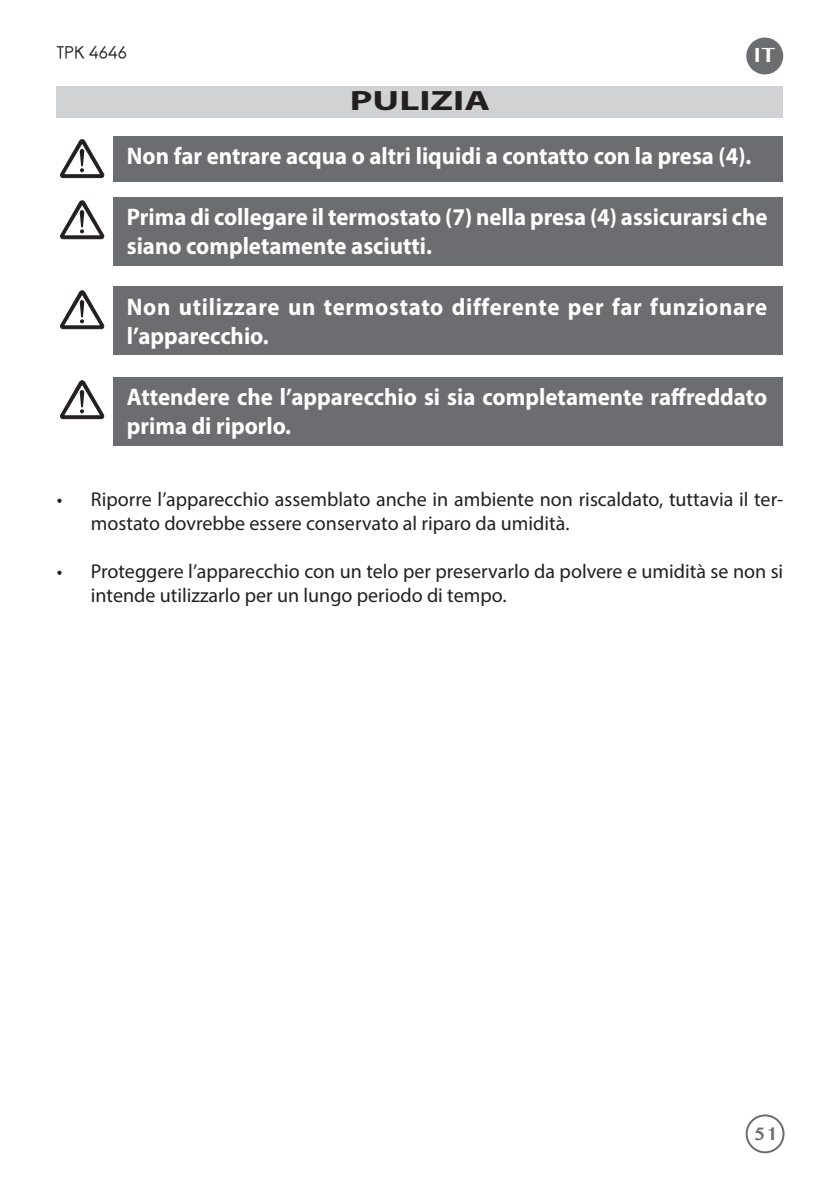
<style>
.page{position:relative;width:840px;height:1191px;background:#fff}
.page>*{position:absolute;margin:0;border:0;box-sizing:border-box;transform-origin:0 0}
.PARAGRAFO{font:700 28px "Myriad Pro";color:#231f20;scale:1.4 1}
.AVVERTENZA{font:700 24px/28.8px "Myriad Pro";color:#fff;scale:.95 1}
.AVVERTENZA-2{font:700 24px/28.8px "Myriad Pro";letter-spacing:.03em;color:#fff;scale:.95 1}
.TESTO{font:20px/24px "Myriad Pro";color:#231f20}
.t1{font:700 20px "Bangla MN";color:#fff}
.t2{font:700 18px "Bangla MN";color:#6c6d70}
.t3{font:17px "Rounded Elegance";color:#231f20}
</style>
<div class="page">
<div style="left:57px;top:86px;width:725px;height:31px;background:#d1d2d4"></div>
<div style="left:746px;top:38px;width:36px;height:36px;background:#6c6d70;border-radius:50%"></div>
<div style="left:745px;top:1114px;width:39px;height:39px;border:2px solid #6c6d70;border-radius:50%"></div>
<div style="left:113px;top:136px;width:669px;height:45px;background:#6c6d70"></div>
<div style="left:113px;top:197px;width:669px;height:68px;background:#6c6d70"></div>
<div style="left:113px;top:286px;width:669px;height:68px;background:#6c6d70"></div>
<div style="left:113px;top:377px;width:669px;height:68px;background:#6c6d70"></div>
<svg style="left:60px;top:139px;width:44px;height:39px"></svg>
<svg style="left:60px;top:201px;width:44px;height:38px"></svg>
<svg style="left:60px;top:290px;width:44px;height:39px"></svg>
<svg style="left:60px;top:380px;width:44px;height:39px"></svg>
<p class="t3" style="left:57px;top:43px;width:72px">TPK 4646</p>
<p class="t1" style="left:753px;top:42px;width:23px">IT</p>
<p class="PARAGRAFO" style="left:349px;top:83px;width:102px">PULIZIA</p>
<p class="AVVERTENZA" style="left:127px;top:140px;width:658px">Non far entrare acqua o altri liquidi a contatto con la presa (4).</p>
<p class="AVVERTENZA" style="left:127px;top:201px;width:675px">Prima di collegare il termostato (7) nella presa (4) assicurarsi che siano completamente asciutti.</p>
<p class="AVVERTENZA-2" style="left:127px;top:291px;width:675px">Non utilizzare un termostato differente per far funzionare l’apparecchio.</p>
<p class="AVVERTENZA" style="left:127px;top:381px;width:675px">Attendere che l’apparecchio si sia completamente raffreddato prima di riporlo.</p>
<p class="TESTO" style="left:91px;top:486px;width:693px;text-indent:-34px">• Riporre l’apparecchio assemblato anche in ambiente non riscaldato, tuttavia il ter&shy;mostato dovrebbe essere conservato al riparo da umidità.</p>
<p class="TESTO" style="left:91px;top:558px;width:693px;text-indent:-34px">• Proteggere l’apparecchio con un telo per preservarlo da polvere e umidità se non si intende utilizzarlo per un lungo periodo di tempo.</p>
<p class="t2" style="left:753px;top:1121px;width:25px">51</p>
</div>
